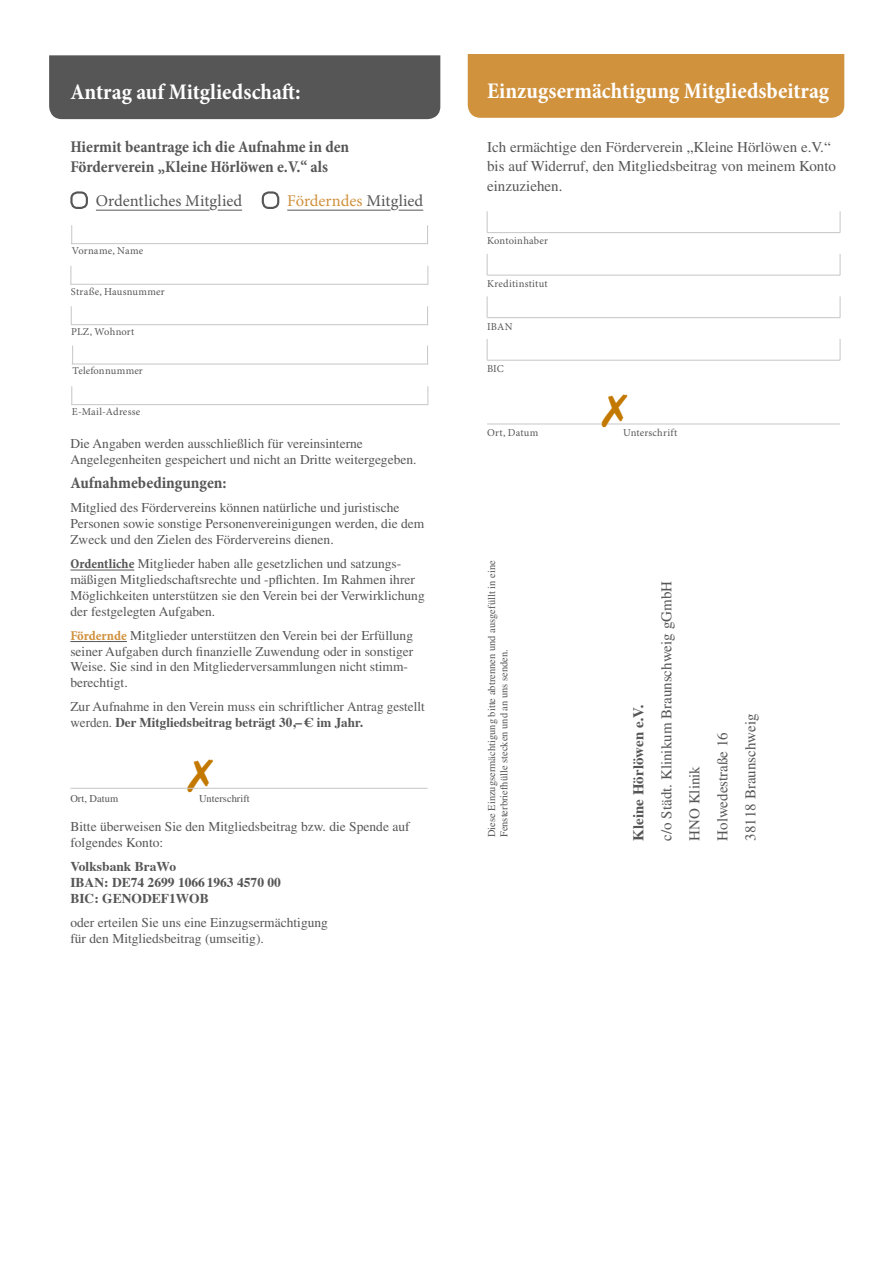
<style>
.page{position:relative;width:893px;height:1263px;background:#fff}
.page>*{position:absolute;margin:0;border:0;box-sizing:border-box;transform-origin:0 0}
.t1{font:700 condensed 22.5px "Minion Pro";color:#fff}
.t2{font:700 condensed 16.5px/20.2px "Minion Pro";color:#565656}
.t3{font:16.5px "Minion Pro";color:#565656}
.t4{font:16.5px "Minion Pro";color:#d0923d}
.t5{font:15px/28px "Times";color:#565656}
.t6{font:700 15px "Times";color:#565656}
.t7{font:13.5px/15.8px "Times";color:#565656}
.t8{font:700 13.5px/15.8px "Times";color:#565656}
.t9{font:10.5px "Minion Pro";letter-spacing:.015em;color:#565656}
.t10{font:10.5px/12.6px "Times";color:#565656}
.s1{color:#565656}
.s2{font-family:"Minion Pro Bold Cn Capt"}
.s3{font-family:"Minion Pro Bold Cn Capt";color:#d0923d}
.s4{font-weight:700}
</style>
<div class="page">
<div style="left:49px;top:55px;width:391px;height:64px;background:#565656"></div>
<div style="left:70px;top:191px;width:18px;height:18px;border:2px solid #565656;border-radius:6px"></div>
<div style="left:262px;top:191px;width:17px;height:18px;border:2px solid #565656;border-radius:6px"></div>
<hr style="left:70px;top:570px;width:64px;height:1px;background:#565656">
<hr style="left:70px;top:641px;width:57px;height:1px;background:#565656">
<svg style="left:71px;top:225px;width:1px;height:18px"></svg>
<hr style="left:71px;top:243px;width:357px;height:1px;background:#c5c6c6">
<svg style="left:71px;top:266px;width:1px;height:18px"></svg>
<hr style="left:70px;top:284px;width:358px;height:1px;background:#c5c6c6">
<svg style="left:427px;top:225px;width:1px;height:18px"></svg>
<svg style="left:428px;top:266px;width:1px;height:18px"></svg>
<svg style="left:72px;top:346px;width:1px;height:18px"></svg>
<hr style="left:72px;top:364px;width:356px;height:1px;background:#c5c6c6">
<svg style="left:72px;top:386px;width:1px;height:18px"></svg>
<hr style="left:71px;top:404px;width:357px;height:1px;background:#c5c6c6">
<svg style="left:427px;top:346px;width:1px;height:18px"></svg>
<svg style="left:428px;top:386px;width:1px;height:19px"></svg>
<svg style="left:71px;top:306px;width:1px;height:18px"></svg>
<hr style="left:71px;top:324px;width:357px;height:1px;background:#c5c6c6">
<svg style="left:427px;top:306px;width:1px;height:18px"></svg>
<hr style="left:70px;top:788px;width:358px;height:1px;background:#c5c6c6">
<hr style="left:287px;top:210px;width:104px;height:1px;background:#565656">
<svg style="left:399px;top:210px;width:24px;height:1px"></svg>
<hr style="left:96px;top:210px;width:114px;height:1px;background:#565656">
<svg style="left:218px;top:210px;width:24px;height:1px"></svg>
<div style="left:468px;top:54px;width:376px;height:64px;background:#d0923d"></div>
<svg style="left:487px;top:211px;width:1px;height:21px"></svg>
<hr style="left:487px;top:232px;width:353px;height:1px;background:#c5c6c6">
<svg style="left:840px;top:211px;width:1px;height:22px"></svg>
<svg style="left:487px;top:254px;width:1px;height:21px"></svg>
<hr style="left:487px;top:275px;width:353px;height:1px;background:#c5c6c6">
<svg style="left:840px;top:254px;width:1px;height:21px"></svg>
<svg style="left:487px;top:296px;width:1px;height:21px"></svg>
<hr style="left:487px;top:317px;width:353px;height:1px;background:#c5c6c6">
<svg style="left:840px;top:296px;width:1px;height:22px"></svg>
<svg style="left:487px;top:339px;width:1px;height:21px"></svg>
<hr style="left:487px;top:360px;width:353px;height:1px;background:#c5c6c6">
<svg style="left:840px;top:339px;width:1px;height:21px"></svg>
<hr style="left:487px;top:424px;width:353px;height:1px;background:#c5c6c6">
<svg style="left:187px;top:787px;width:26px;height:2px"></svg>
<svg style="left:602px;top:423px;width:26px;height:2px"></svg>
<h1 class="t1" style="left:70px;top:79px;width:232px">Antrag auf Mitgliedschaft:</h1>
<p class="t2" style="left:70px;top:137px;width:280px">Hiermit beantrage ich die Aufnahme in den<br>Förderverein „Kleine Hörlöwen e.V.“ als</p>
<p class="t3" style="left:96px;top:191px;width:148px">Ordentliches Mitglied</p>
<p class="t4" style="left:287px;top:191px;width:137px">Förderndes <span class="s1">Mitglied</span></p>
<p class="t9" style="left:72px;top:244px;width:73px">Vorname, Name</p>
<p class="t9" style="left:71px;top:285px;width:95px">Straße, Hausnummer</p>
<p class="t9" style="left:71px;top:325px;width:65px">PLZ, Wohnort</p>
<p class="t9" style="left:73px;top:365px;width:72px">Telefonnummer</p>
<p class="t9" style="left:72px;top:405px;width:70px">E-Mail-Adresse</p>
<p class="t7" style="left:70px;top:436px;width:348px">Die Angaben werden ausschließlich für vereinsinterne<br>Angelegenheiten gespeichert und nicht an Dritte weitergegeben.</p>
<p class="t2" style="left:70px;top:473px;width:158px">Aufnahmebedingungen:</p>
<p class="t7" style="left:70px;top:500px;width:355px">Mitglied des Fördervereins können natürliche und juristische<br>Personen sowie sonstige Personenvereinigungen werden, die dem<br>Zweck und den Zielen des Fördervereins dienen.</p>
<p class="t7" style="left:70px;top:556px;width:356px"><span class="s2">Ordentliche</span> Mitglieder haben alle gesetzlichen und satzungs&shy;mäßigen Mitgliedschaftsrechte und -pflichten. Im Rahmen ihrer Möglichkeiten unterstützen sie den Verein bei der Verwirklichung der festgelegten Aufgaben.</p>
<p class="t7" style="left:70px;top:627px;width:344px"><span class="s3">Fördernde</span> Mitglieder unterstützen den Verein bei der Erfüllung seiner Aufgaben durch finanzielle Zuwendung oder in sonstiger Weise. Sie sind in den Mitgliederversammlungen nicht stimm&shy;berechtigt.</p>
<p class="t7" style="left:70px;top:699px;width:356px">Zur Aufnahme in den Verein muss ein schriftlicher Antrag gestellt werden. <span class="s4">Der Mitgliedsbeitrag beträgt 30,–€ im Jahr.</span></p>
<p class="t10" style="left:70px;top:792px;width:49px">Ort, Datum</p>
<p class="t10" style="left:199px;top:792px;width:52px">Unterschrift</p>
<p class="t7" style="left:70px;top:819px;width:341px">Bitte überweisen Sie den Mitgliedsbeitrag bzw. die Spende auf folgendes Konto:</p>
<p class="t8" style="left:70px;top:857px;width:212px">Volksbank BraWo<br>IBAN: DE74 2699 1066 1963 4570 00<br>BIC: GENODEF1WOB</p>
<p class="t7" style="left:70px;top:914px;width:259px">oder erteilen Sie uns eine Einzugsermächtigung für den Mitgliedsbeitrag (umseitig).</p>
<h1 class="t1" style="left:487px;top:77px;width:343px">Einzugsermächtigung Mitgliedsbeitrag</h1>
<p class="t5" style="left:487px;top:137px;width:350px;line-height:19.5px">Ich ermächtige den Förderverein „Kleine Hörlöwen e.V.“ bis auf Widerruf, den Mitgliedsbeitrag von meinem Konto einzuziehen.</p>
<p class="t9" style="left:487px;top:235px;width:62px">Kontoinhaber</p>
<p class="t9" style="left:487px;top:277px;width:62px">Kreditinstitut</p>
<p class="t9" style="left:487px;top:320px;width:27px">IBAN</p>
<p class="t9" style="left:487px;top:362px;width:18px">BIC</p>
<p class="t9" style="left:487px;top:426px;width:53px">Ort, Datum</p>
<p class="t10" style="left:485px;top:837px;width:278px;rotate:-90deg">Diese Einzugsermächtigung bitte abtrennen und ausgefüllt in eine<br>Fensterbriefhülle stecken und an uns senden.</p>
<p class="t9" style="left:623px;top:426px;width:56px">Unterschrift</p>
<p class="t6" style="left:624px;top:841px;width:137px;rotate:-90deg">Kleine Hörlöwen e.V.</p>
<p class="t5" style="left:652px;top:841px;width:261px;rotate:-90deg">c/o Städt. Klinikum Braunschweig gGmbH<br>HNO Klinik<br>Holwedestraße 16<br>38118 Braunschweig</p>
</div>
